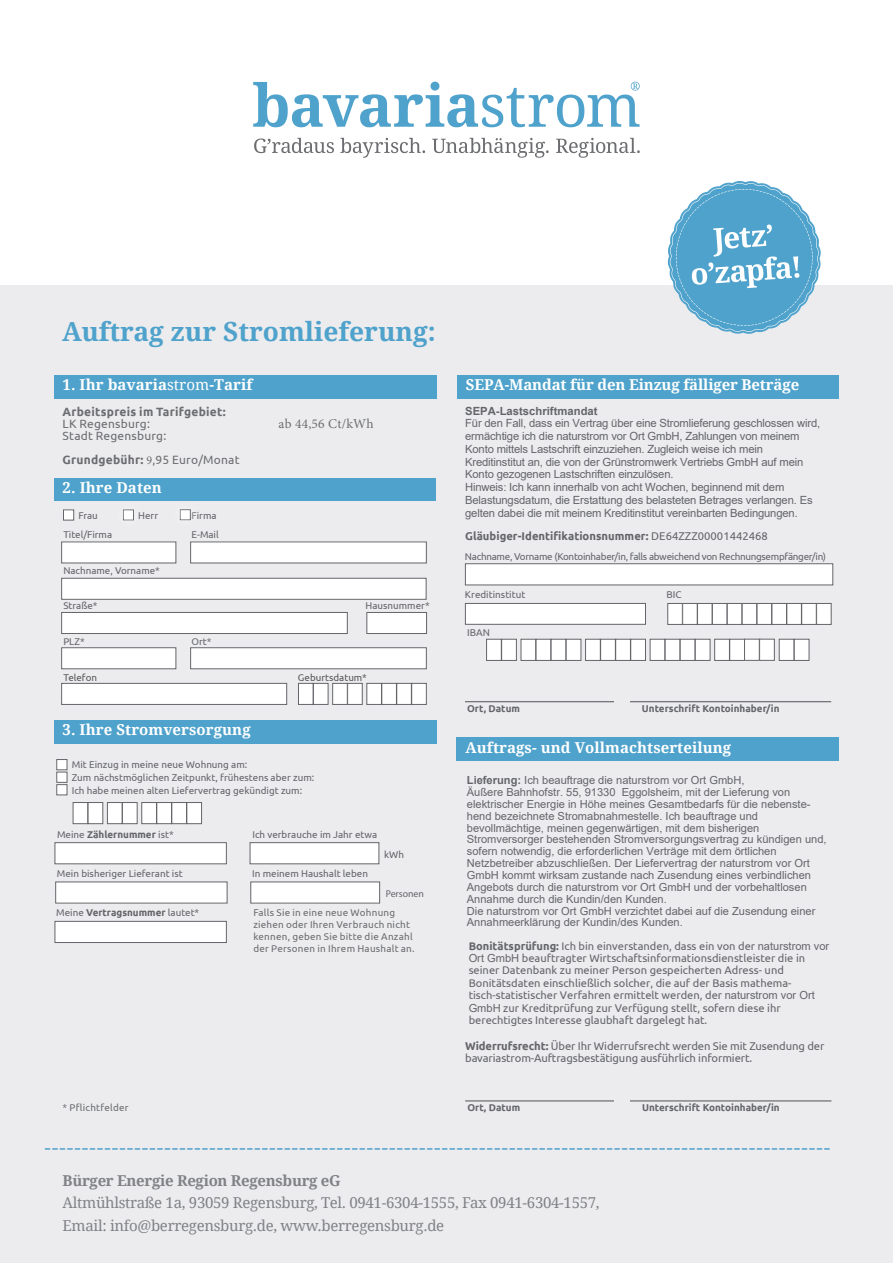
<style>
.page{position:relative;width:893px;height:1263px;background:#fff}
.page>*{position:absolute;margin:0;border:0;box-sizing:border-box;transform-origin:0 0}
.t1{font:700 26.25px "Droid Serif";color:#4fa2cb}
.t2{font:700 15px "Droid Serif";letter-spacing:.005em;color:#fff}
.t3{font:15px "Droid Serif";letter-spacing:-.02em;color:#808285}
.t4{font:700 15px "Droid Serif";letter-spacing:-.02em;color:#808285}
.Tabelle{font:13.5px "Minion Pro";letter-spacing:.015em;color:#6c6d70}
.Tabelle-2{font:12px "Ubuntu";letter-spacing:.02em;color:#6c6d70}
.Tabelle-3{font:700 12px "Ubuntu";letter-spacing:.02em;color:#6c6d70}
.t5{font:11.25px/12.8px "Arial";letter-spacing:-.015em;color:#646569}
.t6{font:11.25px "Ubuntu";letter-spacing:-.01em;color:#646569}
.t7{font:700 11.25px "Ubuntu";color:#646569}
.t8{font:11.1px/11.9px "Arial";color:#646569}
.t9{font:11.1px/12.5px "Ubuntu";color:#646569}
.Absatzformat_4{font:9.9px "Ubuntu";color:#646569}
.Tabelle-4{font:9.9px/11.9px "Ubuntu";letter-spacing:.025em;color:#6c6d70}
.Absatzformat_4-2{font:700 9.9px "Ubuntu";color:#646569}
.Absatzformat_4-3{font:9.9px "Ubuntu";letter-spacing:-.03em;color:#646569}
.t10{font:9.9px "Myriad Pro";color:#646569}
.t11{font:9.75px "Ubuntu";color:#646569}
.Absatzformat_4-4{font:9.75px "Ubuntu";color:#57585a}
.s1{font-weight:400}
.s2{font-weight:700}
.s3{font-family:"Minion Pro"}
.s4{font-family:"Arial"}
</style>
<div class="page">
<div style="left:0;top:286px;width:893px;height:977px;background:#ececee"></div>
<div style="left:54px;top:478px;width:382px;height:23px;background:#4fa2cb"></div>
<svg style="left:55px;top:842px;width:172px;height:22px;background:#f1f1f2"></svg>
<svg style="left:250px;top:842px;width:129px;height:22px;background:#f1f1f2"></svg>
<svg style="left:55px;top:882px;width:172px;height:21px;background:#f7f7f7"></svg>
<svg style="left:250px;top:882px;width:130px;height:21px;background:#f6f6f6"></svg>
<svg style="left:73px;top:802px;width:129px;height:22px;background:#e4e4e5"></svg>
<svg style="left:55px;top:921px;width:172px;height:22px;background:#f0f0f1"></svg>
<svg style="left:56px;top:759px;width:11px;height:36px"></svg>
<svg style="left:63px;top:510px;width:11px;height:10px"></svg>
<div style="left:114px;top:500px;width:29px;height:29px;background:#ececee"></div>
<div style="left:122px;top:507px;width:14px;height:14px;background:#fff;opacity:.78"></div>
<svg style="left:61px;top:542px;width:115px;height:21px;background:#f5f5f6"></svg>
<svg style="left:61px;top:578px;width:365px;height:22px;background:#f1f2f2"></svg>
<svg style="left:61px;top:612px;width:287px;height:22px;background:#f0f0f0"></svg>
<svg style="left:367px;top:612px;width:60px;height:22px"></svg>
<svg style="left:190px;top:647px;width:237px;height:22px;background:#f1f1f2"></svg>
<svg style="left:61px;top:647px;width:115px;height:22px;background:#f0f0f1"></svg>
<svg style="left:298px;top:683px;width:129px;height:22px;background:#e3e3e4"></svg>
<svg style="left:61px;top:683px;width:226px;height:22px;background:#f0f0f0"></svg>
<svg style="left:190px;top:542px;width:237px;height:21px;background:#f6f6f6"></svg>
<div style="left:54px;top:720px;width:382px;height:23px;background:#4fa2cb"></div>
<div style="left:457px;top:738px;width:382px;height:23px;background:#4fa2cb"></div>
<div style="left:457px;top:375px;width:382px;height:24px;background:#4fa2cb"></div>
<div style="left:54px;top:375px;width:382px;height:24px;background:#4fa2cb"></div>
<hr style="left:465px;top:701px;width:366px;height:1px;background:#646569">
<div style="left:614px;top:693px;width:15px;height:22px;background:#ececee"></div>
<svg style="left:465px;top:563px;width:368px;height:22px;background:#f3f3f3"></svg>
<svg style="left:465px;top:603px;width:181px;height:22px;background:#efeff0"></svg>
<svg style="left:486px;top:639px;width:323px;height:22px;background:#e4e5e5"></svg>
<hr style="left:465px;top:1100px;width:366px;height:1px;background:#646569">
<div style="left:171px;top:500px;width:29px;height:29px;background:#ececee"></div>
<div style="left:179px;top:507px;width:14px;height:14px;background:#fff;opacity:.78"></div>
<div style="left:614px;top:1089px;width:15px;height:22px;background:#ececee"></div>
<svg style="left:45px;top:1148px;width:784px;height:2px"></svg>
<svg style="left:668px;top:181px;width:153px;height:153px"></svg>
<svg style="left:254px;top:138px;width:386px;height:20px"></svg>
<svg style="left:253px;top:82px;width:387px;height:45px"></svg>
<svg style="left:667px;top:603px;width:164px;height:22px;background:#e4e4e5"></svg>
<p class="t1" style="left:62px;top:313px;width:375px">Auftrag zur Stromlieferung:</p>
<p class="t2" style="left:63px;top:374px;width:191px">1. Ihr bavaria<span class="s1">strom</span>-Tarif</p>
<p class="t2" style="left:466px;top:374px;width:335px">SEPA-Mandat für den Einzug fälliger Beträge</p>
<p class="Tabelle-3" style="left:63px;top:404px;width:165px">Arbeitspreis im Tarifgebiet:</p>
<p class="Tabelle-2" style="left:63px;top:416px;width:89px">LK Regensburg:</p>
<p class="Tabelle" style="left:279px;top:414px;width:97px">ab 44,56 Ct/kWh</p>
<p class="Tabelle-2" style="left:63px;top:428px;width:105px">Stadt Regensburg:</p>
<p class="Tabelle-2" style="left:63px;top:452px;width:178px"><span class="s2">Grundgebühr:</span> <span class="s3">9</span>,95 Euro/Monat</p>
<p class="t2" style="left:63px;top:477px;width:101px">2. Ihre Daten</p>
<p class="t11" style="left:78px;top:509px;width:21px">Frau</p>
<p class="t11" style="left:138px;top:509px;width:21px">Herr</p>
<p class="t11" style="left:191px;top:509px;width:27px">Firma</p>
<p class="t11" style="left:63px;top:529px;width:50px">Titel/Firma</p>
<p class="t11" style="left:191px;top:529px;width:29px">E-Mail</p>
<p class="t11" style="left:63px;top:564px;width:98px">Nachname, Vorname*</p>
<p class="t11" style="left:63px;top:600px;width:36px">Straße*</p>
<p class="t11" style="left:366px;top:600px;width:66px">Hausnummer*</p>
<p class="t11" style="left:63px;top:636px;width:23px">PLZ*</p>
<p class="t11" style="left:191px;top:636px;width:22px">Ort*</p>
<p class="Absatzformat_4-4" style="left:63px;top:671px;width:35px">Telefon</p>
<p class="Absatzformat_4-4" style="left:298px;top:671px;width:70px">Geburtsdatum*</p>
<p class="t2" style="left:63px;top:719px;width:190px">3. Ihre Stromversorgung</p>
<p class="Absatzformat_4" style="left:72px;top:759px;width:177px">Mit Einzug in meine neue Wohnung am:</p>
<p class="Absatzformat_4" style="left:72px;top:771px;width:244px">Zum nächstmöglichen Zeitpunkt, frühestens aber zum:</p>
<p class="Absatzformat_4" style="left:72px;top:784px;width:232px">Ich habe meinen alten Liefervertrag gekündigt zum:</p>
<p class="Absatzformat_4-2" style="left:57px;top:828px;width:118px"><span class="s1">Meine</span> Zählernummer <span class="s1">ist*</span></p>
<p class="Absatzformat_4" style="left:252px;top:828px;width:126px">Ich verbrauche im Jahr etwa</p>
<p class="Absatzformat_4" style="left:57px;top:868px;width:127px">Mein bisheriger Lieferant ist</p>
<p class="Absatzformat_4" style="left:252px;top:868px;width:117px">In meinem Haushalt leben</p>
<p class="Absatzformat_4" style="left:384px;top:848px;width:21px">kWh</p>
<p class="t10" style="left:386px;top:887px;width:40px">Personen</p>
<p class="Absatzformat_4-2" style="left:56px;top:906px;width:145px"><span class="s1">Meine</span> Vertragsnummer <span class="s1">lautet*</span></p>
<p class="Tabelle-4" style="left:253px;top:907px;width:163px">Falls Sie in eine neue Wohnung ziehen oder Ihren Verbrauch nicht kennen, geben Sie bitte die Anzahl der Personen in Ihrem Haushalt an.</p>
<p class="Tabelle-4" style="left:63px;top:1101px;width:68px">* Pflichtfelder</p>
<p class="t5" style="left:465px;top:404px;width:357px"><span class="s2">SEPA-Lastschriftmandat<br></span>Für den Fall, dass ein Vertrag über eine Stromlieferung geschlossen wird, ermächtige ich die naturstrom vor Ort GmbH, Zahlungen von meinem Konto mittels Lastschrift einzuziehen. Zugleich weise ich mein Kreditinstitut an, die von der Grünstromwerk Vertriebs GmbH auf mein Konto gezogenen Lastschriften einzulösen.<br>Hinweis: Ich kann innerhalb von acht Wochen, beginnend mit dem Belastungsdatum, die Erstattung des belasteten Betrages verlangen. Es gelten dabei die mit meinem Kreditinstitut vereinbarten Bedingungen.</p>
<p class="t7" style="left:465px;top:530px;width:304px">Gläubiger-Identifikationsnummer: <span class="s1">DE64ZZZ00001442468</span></p>
<p class="Absatzformat_4-3" style="left:465px;top:550px;width:362px">Nachname, Vorname (Kontoinhaber/in, falls abweichend von Rechnungsempfänger/in)</p>
<p class="Absatzformat_4" style="left:465px;top:589px;width:62px">Kreditinstitut</p>
<p class="Absatzformat_4" style="left:666px;top:589px;width:17px">BIC</p>
<p class="Absatzformat_4" style="left:467px;top:626px;width:24px">IBAN</p>
<p class="Absatzformat_4-2" style="left:467px;top:702px;width:54px">Ort, Datum</p>
<p class="Absatzformat_4-2" style="left:642px;top:702px;width:139px">Unterschrift Kontoinhaber/in</p>
<p class="t2" style="left:465px;top:737px;width:267px">Auftrags- und Vollmachtserteilung</p>
<p class="t8" style="left:467px;top:774px;width:361px"><span class="s2">Lieferung:</span> Ich beauftrage die naturstrom vor Ort GmbH,<br>Äußere Bahnhofstr. 55, 91330 Eggolsheim, mit der Lieferung von elektrischer Energie in Höhe meines Gesamtbedarfs für die nebenste&shy;hend bezeichnete Stromabnahmestelle. Ich beauftrage und bevollmächtige, meinen gegenwärtigen, mit dem bisherigen Stromversorger bestehenden Stromversorgungsvertrag zu kündigen und, sofern notwendig, die erforderlichen Verträge mit dem örtlichen Netzbetreiber abzuschließen. Der Liefervertrag der naturstrom vor Ort GmbH kommt wirksam zustande nach Zusendung eines verbindlichen Angebots durch die naturstrom vor Ort GmbH und der vorbehaltlosen Annahme durch die Kundin/den Kunden.<br>Die naturstrom vor Ort GmbH verzichtet dabei auf die Zusendung einer Annahmeerklärung der Kundin/des Kunden.</p>
<p class="t9" style="left:469px;top:939px;width:362px"><span class="s2">Bonitätsprüfung:</span> Ich bin einverstanden, dass ein von der <span class="s4">naturstrom vor Ort GmbH</span> beauftragter Wirtschaftsinformationsdienstleister die in seiner Datenbank zu meiner Person gespeicherten Adress- und Bonitätsdaten einschließlich solcher, die auf der Basis mathema&shy;tisch-statistischer Verfahren ermittelt werden, der <span class="s4">naturstrom vor Ort GmbH</span> zur Kreditprüfung zur Verfügung stellt, sofern diese ihr berechtigtes Interesse glaubhaft dargelegt hat.</p>
<p class="t6" style="left:465px;top:1039px;width:361px"><span class="s2">Widerrufsrecht:</span> Über Ihr Widerrufsrecht werden Sie mit Zusendung der</p>
<p class="t6" style="left:465px;top:1051px;width:289px">bavariastrom-Auftragsbestätigung ausführlich informiert.</p>
<p class="Absatzformat_4-2" style="left:467px;top:1102px;width:54px">Ort, Datum</p>
<p class="Absatzformat_4-2" style="left:642px;top:1102px;width:139px">Unterschrift Kontoinhaber/in</p>
<p class="t4" style="left:63px;top:1170px;width:280px">Bürger Energie Region Regensburg eG</p>
<p class="t3" style="left:63px;top:1193px;width:539px">Altmühlstraße 1a, 93059 Regensburg, Tel. 0941-6304-1555, Fax 0941-6304-1557,</p>
<p class="t3" style="left:63px;top:1215px;width:383px">Email: info@berregensburg.de, www.berregensburg.de</p>
</div>
